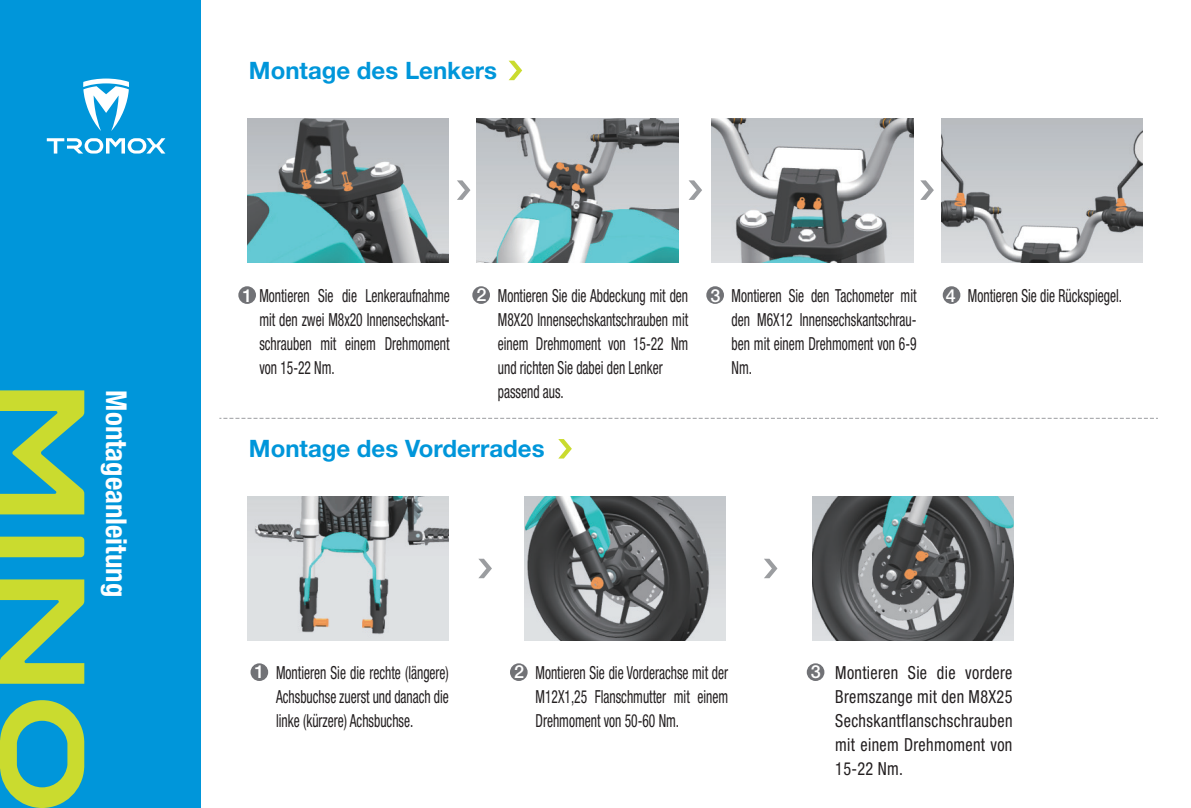
<style>
.page{position:relative;width:1191px;height:808px;background:#fff}
.page>*{position:absolute;margin:0;border:0;box-sizing:border-box;transform-origin:0 0}
.t1{font:700 condensed 28.8px "Helvetica Neue LT Pro";color:#fff}
.t2{font:700 24px "Helvetica Neue LT Pro";color:#0096da}
.t3{font:condensed 18px/24px "Helvetica Neue LT Pro";color:#231f20;text-align:justify;scale:.75 1}
.t4{font:condensed 18px/24px "Helvetica Neue LT Pro";color:#231f20;text-align:justify;scale:.9 1}
.t5{font:500 18px "Helvetica Neue LT Pro";color:#fff}
.s1{font-weight:500;font-stretch:normal;color:#fff}
</style>
<div class="page">
<div style="left:0;top:0;width:200px;height:808px;background:#0096da"></div>
<svg style="left:0;top:700px;width:84px;height:108px"></svg>
<div style="left:0;top:537px;width:84px;height:20px;background:#cadb2f"></div>
<svg style="left:0;top:579px;width:84px;height:105px"></svg>
<svg style="left:0;top:390px;width:84px;height:124px"></svg>
<svg style="left:83px;top:79px;width:46px;height:52px"></svg>
<svg style="left:47px;top:138px;width:118px;height:16px"></svg>
<img style="left:247px;top:118px;width:202px;height:144px">
<img style="left:477px;top:118px;width:201px;height:144px">
<img style="left:711px;top:118px;width:202px;height:144px">
<img style="left:941px;top:118px;width:201px;height:144px">
<svg style="left:509px;top:61px;width:13px;height:19px"></svg>
<svg style="left:457px;top:180px;width:13px;height:20px"></svg>
<svg style="left:688px;top:180px;width:14px;height:20px"></svg>
<svg style="left:920px;top:180px;width:14px;height:20px"></svg>
<div style="left:238px;top:286px;width:18px;height:18px;background:#717276;border-radius:50%"></div>
<div style="left:472px;top:286px;width:18px;height:18px;background:#717276;border-radius:50%"></div>
<div style="left:706px;top:286px;width:18px;height:18px;background:#717276;border-radius:50%"></div>
<div style="left:250px;top:663px;width:18px;height:18px;background:#717276;border-radius:50%"></div>
<div style="left:942px;top:286px;width:18px;height:18px;background:#717276;border-radius:50%"></div>
<img style="left:247px;top:497px;width:202px;height:143px">
<div style="left:510px;top:663px;width:17px;height:18px;background:#717276;border-radius:50%"></div>
<img style="left:524px;top:497px;width:202px;height:143px">
<div style="left:806px;top:663px;width:18px;height:18px;background:#717276;border-radius:50%"></div>
<img style="left:812px;top:497px;width:201px;height:143px">
<svg style="left:558px;top:439px;width:14px;height:19px"></svg>
<svg style="left:478px;top:559px;width:14px;height:19px"></svg>
<svg style="left:764px;top:559px;width:13px;height:19px"></svg>
<svg style="left:219px;top:418px;width:939px;height:1px"></svg>
<h1 class="t1" style="left:134px;top:390px;width:208px;rotate:90deg">Montageanleitung</h1>
<h2 class="t2" style="left:249px;top:55px;width:250px">Montage des Lenkers</h2>
<p class="t5" style="left:476px;top:283px;width:12px">2</p>
<p class="t5" style="left:710px;top:284px;width:12px">3</p>
<p class="t3" style="left:259px;top:283px;width:255px;text-indent:-17px"><span class="s1">1</span> Montieren Sie die Lenkeraufnahme mit den zwei M8x20 Innensechskant&shy;schrauben mit einem Drehmoment von 15-22 Nm.</p>
<p class="t3" style="left:498px;top:283px;width:255px;text-align:left">Montieren Sie die Abdeckung mit den<br>M8X20 Innensechskantschrauben mit einem Drehmoment von 15-22 Nm und richten Sie dabei den Lenker passend aus.</p>
<p class="t3" style="left:731px;top:283px;width:248px">Montieren Sie den Tachometer mit den M6X12 Innensechskantschrau&shy;ben mit einem Drehmoment von 6-9<br>Nm.</p>
<h2 class="t2" style="left:249px;top:433px;width:297px">Montage des Vorderrades</h2>
<p class="t3" style="left:945px;top:283px;width:237px"><span class="s1">4</span> Montieren Sie die Rückspiegel.</p>
<p class="t5" style="left:254px;top:661px;width:12px">1</p>
<p class="t3" style="left:276px;top:660px;width:232px">Montieren Sie die rechte (längere)<br>Achsbuchse zuerst und danach die linke (kürzere) Achsbuchse.</p>
<p class="t5" style="left:514px;top:660px;width:12px">2</p>
<p class="t4" style="left:835px;top:660px;width:198px">Montieren Sie die vordere Bremszange mit den M8X25<br>Sechskantflanschschrauben mit einem Drehmoment von 15-22 Nm.</p>
<p class="t5" style="left:810px;top:661px;width:12px">3</p>
<p class="t3" style="left:535px;top:660px;width:258px">Montieren Sie die Vorderachse mit der M12X1,25 Flanschmutter mit einem Drehmoment von 50-60 Nm.</p>
</div>
